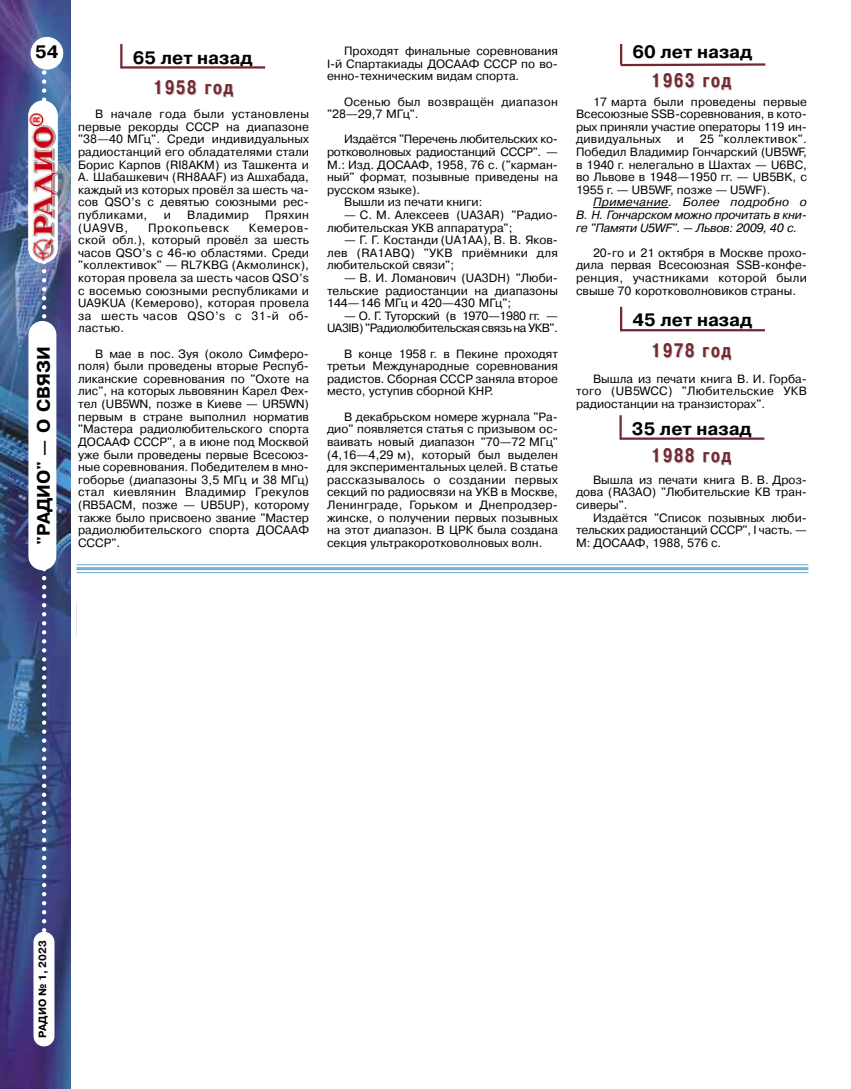
<style>
.page{position:relative;width:851px;height:1089px;background:#fff}
.page>*{position:absolute;margin:0;border:0;box-sizing:border-box;transform-origin:0 0}
.t1{font:700 19.5px "Pragmatica Cond C";letter-spacing:.105em;color:#742730;scale:.9 1}
.t2{font:700 18px "Pragmatica C";color:#000}
.t3{font:12px/12.6px "Pragmatica C";color:#000;text-align:justify}
.t4{font:italic 12px/12.6px "Pragmatica C";letter-spacing:-.02em;color:#000;text-align:justify}
.t5{font:12px/12.6px "Pragmatica C";letter-spacing:-.035em;color:#000;text-align:right}
.t6{font:12px "Pragmatica C";letter-spacing:-.025em;color:#000}
.t7{font:12px/12.6px "Pragmatica C";letter-spacing:.025em;color:#000}
.t8{font:12px "Pragmatica C";letter-spacing:.05em;color:#000}
.t9{font:12px "Pragmatica C";letter-spacing:.03em;color:#000}
.t10{font:700 10.5px "Pragmatica C";color:#000}
</style>
<div class="page">
<img style="left:0;top:0;width:70px;height:1089px">
<svg style="left:28px;top:70px;width:28px;height:943px"></svg>
<div style="left:33px;top:931px;width:21px;height:115px;background:#fff;border-radius:10px"></div>
<div style="left:31px;top:37px;width:32px;height:33px;background:#fff;border-radius:50%"></div>
<div style="left:28px;top:100px;width:30px;height:163px;background:#fff;border-radius:15px"></div>
<img style="left:28px;top:114px;width:29px;height:148px">
<hr style="left:77px;top:564px;width:731px;height:1px;background:#7caece">
<hr style="left:77px;top:567px;width:731px;height:3px;background:#7caece">
<hr style="left:77px;top:572px;width:731px;height:1px;background:#7caece">
<hr style="left:593px;top:207px;width:75px;height:1px;background:#000">
<hr style="left:120px;top:44px;width:2px;height:24px;background:#742730">
<hr style="left:121px;top:66px;width:144px;height:3px;background:#742730">
<hr style="left:620px;top:44px;width:2px;height:21px;background:#742730">
<svg style="left:620px;top:62px;width:146px;height:5px"></svg>
<hr style="left:620px;top:307px;width:2px;height:24px;background:#742730">
<hr style="left:620px;top:329px;width:144px;height:2px;background:#742730">
<hr style="left:619px;top:415px;width:2px;height:24px;background:#742730">
<hr style="left:620px;top:437px;width:144px;height:3px;background:#742730">
<h2 class="t2" style="left:35px;top:41px;width:25px">54</h2>
<h2 class="t2" style="left:33px;top:545px;width:201px;rotate:-90deg">"РАДИО" — О СВЯЗИ</h2>
<h2 class="t2" style="left:133px;top:47px;width:121px">65 лет назад</h2>
<h2 class="t2" style="left:632px;top:41px;width:121px">60 лет назад</h2>
<p class="t3" style="left:327px;top:45px;width:232px;text-indent:17px">Проходят финальные соревнования I-й Спартакиады ДОСААФ СССР по во&shy;енно-техническим видам спорта.</p>
<p class="t7" style="left:327px;top:95px;width:232px;text-indent:17px">Осенью был возвращён диапазон "28—29,7 МГц".</p>
<p class="t6" style="left:344px;top:132px;width:215px">Издаётся "Перечень любительских ко-</p>
<p class="t6" style="left:327px;top:145px;width:232px">ротковолновых радиостанций СССР". —</p>
<p class="t3" style="left:327px;top:158px;width:232px">М.: Изд. ДОСААФ, 1958, 76 c. ("карман-</p>
<p class="t3" style="left:327px;top:171px;width:232px">ный" формат, позывные приведены на</p>
<p class="t3" style="left:327px;top:183px;width:95px">русском языке).</p>
<p class="t3" style="left:344px;top:196px;width:140px">Вышли из печати книги:</p>
<p class="t3" style="left:327px;top:208px;width:232px;text-indent:17px">— С. М. Алексеев (UA3AR) "Радио&shy;любительская УКВ аппаратура";</p>
<p class="t3" style="left:327px;top:234px;width:232px;text-indent:17px">— Г. Г. Костанди (UA1AA), В. В. Яков&shy;лев (RA1ABQ) "УКВ приёмники для любительской связи";</p>
<p class="t3" style="left:327px;top:271px;width:232px;text-indent:17px">— В. И. Ломанович (UA3DH) "Люби&shy;тельские радиостанции на диапазоны 144—146 МГц и 420—430 МГц";</p>
<p class="t5" style="left:327px;top:309px;width:232px">— О. Г. Туторский (в 1970—1980 гг. —<br>UA3IB) "Радиолюбительская связь на УКВ".</p>
<p class="t3" style="left:327px;top:347px;width:232px;text-indent:17px">В конце 1958 г. в Пекине проходят третьи Международные соревнования радистов. Сборная СССР заняла второе место, уступив сборной КНР.</p>
<p class="t3" style="left:327px;top:410px;width:232px;text-indent:17px">В декабрьском номере журнала "Ра&shy;дио" появляется статья с призывом ос&shy;ваивать новый диапазон "70—72 МГц" (4,16—4,29 м), который был выделен для экспериментальных целей. В статье рассказывалось о создании первых секций по радиосвязи на УКВ в Москве, Ленинграде, Горьком и Днепродзер&shy;жинске, о получении первых позывных на этот диапазон. В ЦРК была создана секция ультракоротковолновых волн.</p>
<h1 class="t1" style="left:651px;top:69px;width:90px">1963 год</h1>
<p class="t3" style="left:576px;top:95px;width:232px;text-indent:17px">17 марта были проведены первые Всесоюзные SSB-соревнования, в кото&shy;рых приняли участие операторы 119 ин&shy;дивидуальных</p>
<h1 class="t1" style="left:153px;top:76px;width:90px">1958 год</h1>
<p class="t3" style="left:78px;top:108px;width:232px;text-indent:17px">В начале года были установлены первые рекорды СССР на диапазоне "38—40 МГц". Среди индивидуальных радиостанций его обладателями стали Борис Карпов (RI8AKM) из Ташкента и А. Шабашкевич (RH8AAF) из Ашхабада, каждый из которых провёл за шесть ча&shy;сов QSO’s с девятью союзными рес&shy;публиками,</p>
<p class="t3" style="left:576px;top:133px;width:232px;text-indent:124px">25 "коллективок".<br>Победил Владимир Гончарский (UB5WF, в 1940 г. нелегально в Шахтах — U6BC, во Львове в 1948—1950 гг. — UB5BK, с 1955 г. — UB5WF, позже — U5WF).</p>
<p class="t4" style="left:576px;top:196px;width:232px;text-indent:17px">Примечание. Более подробно о В. Н. Гончарском можно прочитать в кни&shy;ге "Памяти U5WF". — Львов: 2009, 40 с.</p>
<p class="t3" style="left:576px;top:246px;width:232px;text-indent:17px">20-го и 21 октября в Москве прохо&shy;дила первая Всесоюзная SSB-конфе&shy;ренция, участниками которой были свыше 70 коротковолновиков страны.</p>
<p class="t3" style="left:676px;top:133px;width:9px">и</p>
<p class="t3" style="left:164px;top:208px;width:9px">и</p>
<p class="t9" style="left:187px;top:208px;width:63px">Владимир</p>
<p class="t3" style="left:265px;top:208px;width:45px">Пряхин</p>
<p class="t3" style="left:78px;top:221px;width:52px">(UA9VB,</p>
<p class="t8" style="left:148px;top:220px;width:82px">Прокопьевск</p>
<p class="t3" style="left:78px;top:221px;width:232px;text-indent:171px">Кемеров&shy;ской обл.), который провёл за шесть часов QSO’s с 46-ю областями. Среди "коллективок" — RL7KBG (Акмолинск), которая провела за шесть часов QSO’s с восемью союзными республиками и UA9KUA (Кемерово), которая провела за шесть часов QSO’s с 31-й об&shy;ластью.</p>
<p class="t3" style="left:78px;top:347px;width:232px;text-indent:17px">В мае в пос. Зуя (около Симферо&shy;поля) были проведены вторые Респуб&shy;ликанские соревнования по "Охоте на лис", на которых львовянин Карел Фех&shy;тел (UB5WN, позже в Киеве — UR5WN) первым в стране выполнил норматив "Мастера радиолюбительского спорта ДОСААФ СССР", а в июне под Москвой уже были проведены первые Всесоюз&shy;ные соревнования. Победителем в мно&shy;гоборье (диапазоны 3,5 МГц и 38 МГц) стал киевлянин Владимир Грекулов (RB5ACM, позже — UB5UP), которому также было присвоено звание "Мастер радиолюбительского спорта ДОСААФ СССР".</p>
<h2 class="t2" style="left:632px;top:310px;width:121px">45 лет назад</h2>
<h1 class="t1" style="left:651px;top:339px;width:90px">1978 год</h1>
<p class="t3" style="left:576px;top:372px;width:232px;text-indent:17px">Вышла из печати книга В. И. Горба&shy;того (UB5WCC) "Любительские УКВ радиостанции на транзисторах".</p>
<h1 class="t1" style="left:651px;top:444px;width:90px">1988 год</h1>
<p class="t3" style="left:576px;top:473px;width:232px;text-indent:17px">Вышла из печати книга В. В. Дроз&shy;дова (RA3AO) "Любительские КВ тран&shy;сиверы".</p>
<p class="t3" style="left:576px;top:511px;width:232px;text-indent:17px">Издаётся "Список позывных люби&shy;тельских радиостанций СССР", I часть. — М: ДОСААФ, 1988, 576 с.</p>
<h2 class="t2" style="left:632px;top:418px;width:121px">35 лет назад</h2>
<p class="t10" style="left:36px;top:1037px;width:99px;rotate:-90deg">РАДИО № 1, 2023</p>
</div>
